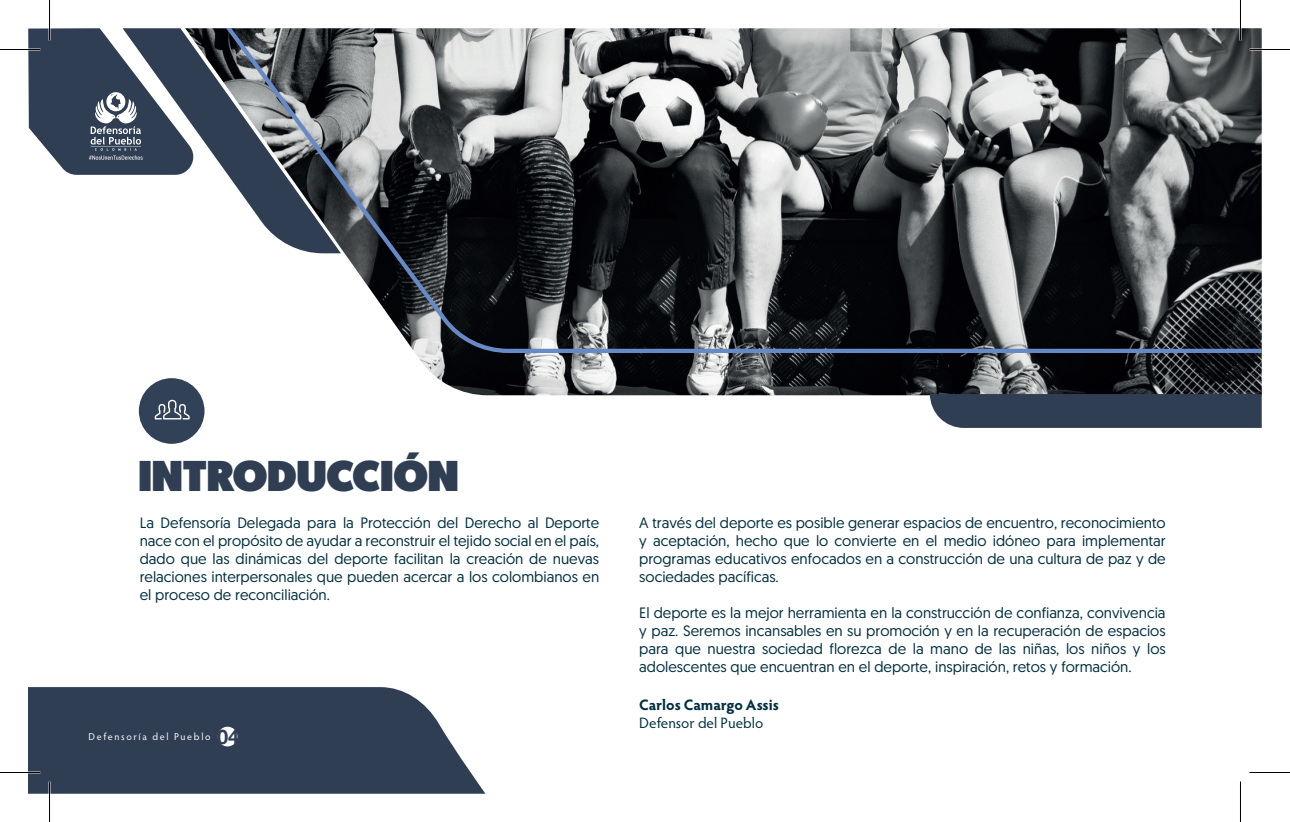
<style>
.page{position:relative;width:1290px;height:822px;background:#fff}
.page>*{position:absolute;margin:0;border:0;box-sizing:border-box;transform-origin:0 0}
.t1{font:900 43.05px "Geomanist";color:#303e54}
.t2{font:700 15.15px "Hypatia Sans Pro";letter-spacing:-.005em;color:#012f40}
.t3{font:15.15px "Hypatia Sans Pro";color:#012f40}
.t4{font:15px/18px "Geomanist";color:#012f40;text-align:justify}
.t5{font:10.05px "Hypatia Sans Pro";letter-spacing:.16em;color:#fff}
.s1{font-family:"Helvetica Neue";font-weight:700;font-size:19.95px;color:#303e54}
</style>
<div class="page">
<img style="left:186px;top:353px;width:1075px;height:42px">
<svg style="left:317px;top:28px;width:944px;height:325px;background:#57595c"></svg>
<svg style="left:196px;top:28px;width:145px;height:225px"></svg>
<svg style="left:28px;top:687px;width:457px;height:107px;background:#414e62"></svg>
<div style="left:930px;top:394px;width:331px;height:34px;background:#303e54"></div>
<svg style="left:28px;top:28px;width:168px;height:147px"></svg>
<div style="left:139px;top:378px;width:65px;height:66px;background:#314258;border-radius:50%"></div>
<svg style="left:155px;top:400px;width:35px;height:19px"></svg>
<div style="left:218px;top:727px;width:19px;height:19px;background:#fff;border-radius:50%"></div>
<hr style="left:0;top:771px;width:40px;height:2px;background:#fff">
<hr style="left:1239px;top:0;width:2px;height:41px;background:#fff">
<hr style="left:0;top:49px;width:40px;height:1px;background:#000">
<hr style="left:1249px;top:49px;width:41px;height:1px;background:#000">
<hr style="left:0;top:772px;width:40px;height:1px;background:#000">
<hr style="left:1249px;top:772px;width:41px;height:1px;background:#000">
<hr style="left:49px;top:0;width:1px;height:41px;background:#000">
<hr style="left:49px;top:781px;width:1px;height:41px;background:#000">
<hr style="left:1240px;top:0;width:1px;height:41px;background:#000">
<hr style="left:1240px;top:781px;width:1px;height:41px;background:#000">
<h1 class="t1" style="left:138px;top:447px;width:322px">INTRODUCCIÓN</h1>
<p class="t4" style="left:140px;top:513px;width:461px">La Defensoría Delegada para la Protección del Derecho al Deporte nace con el propósito de ayudar a reconstruir el tejido social en el país, dado que las dinámicas del deporte facilitan la creación de nuevas relaciones interpersonales que pueden acercar a los colombianos en el proceso de reconciliación.</p>
<p class="t4" style="left:639px;top:513px;width:528px">A través del deporte es posible generar espacios de encuentro, reconocimiento y aceptación, hecho que lo convierte en el medio idóneo para implementar programas educativos enfocados en a construcción de una cultura de paz y de sociedades pacíficas.</p>
<p class="t4" style="left:639px;top:603px;width:528px">El deporte es la mejor herramienta en la construcción de confianza, convivencia y paz. Seremos incansables en su promoción y en la recuperación de espacios para que nuestra sociedad florezca de la mano de las niñas, los niños y los adolescentes que encuentran en el deporte, inspiración, retos y formación.</p>
<p class="t5" style="left:89px;top:730px;width:152px">Defensoría del Pueblo <span class="s1">04</span></p>
<p class="t2" style="left:639px;top:694px;width:141px">Carlos Camargo Assis</p>
<p class="t3" style="left:639px;top:712px;width:125px">Defensor del Pueblo</p>
</div>
